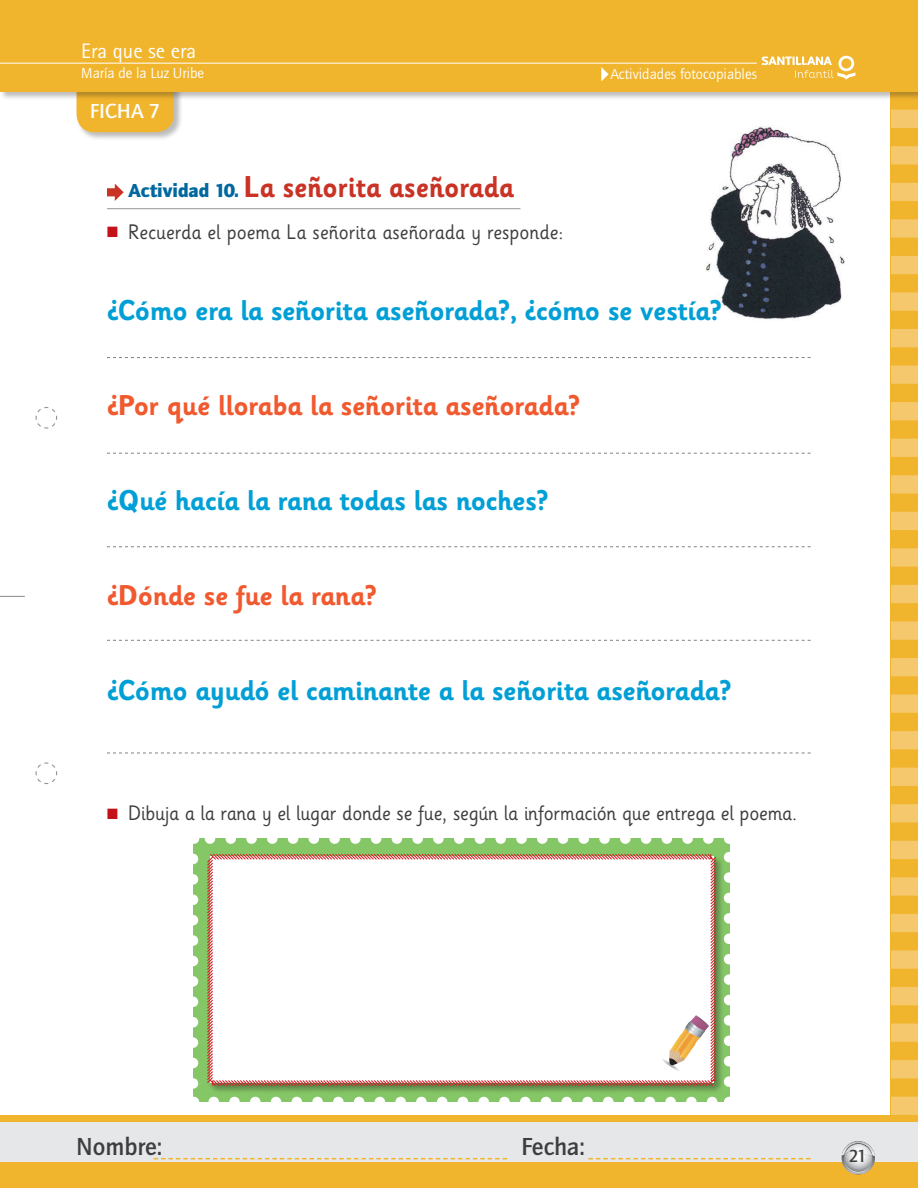
<style>
.page{position:relative;width:918px;height:1188px;background:#fff}
.page>*{position:absolute;margin:0;border:0;box-sizing:border-box;transform-origin:0 0}
.t1{font:700 30px "Sassoon Infant Std";letter-spacing:-.01em;color:#c93325;scale:.9 1}
.t2{font:700 28.5px "Sassoon Infant Std";letter-spacing:-.02em;color:#009fd5;scale:.95 1}
.t3{font:700 28.5px "Sassoon Infant Std";letter-spacing:-.02em;color:#f1592f;scale:.95 1}
.t4{font:500 25.5px "Quay Sans ITC Std";color:#3e3e3f}
.t5{font:21px "Sassoon Infant Std";letter-spacing:-.01em;color:#3e3e3f;scale:.95 1}
.t6{font:21px "Rotis Sans Serif Std";color:#fff}
.t7{font:500 21px "Quay Sans ITC Std";color:#fff}
.t8{font:500 18px "Quay Sans ITC Std";color:#3e3e3f}
.t9{font:15px "Quay Sans ITC Std";color:#fff}
.s1{font-family:"Quay Sans ITC Std";font-weight:900;font-size:19.5px;color:#00689e}
.s2{color:#c4121a}
</style>
<div class="page">
<div style="left:76px;top:62px;width:107px;height:79px;background:#231f20;opacity:.3"></div>
<div style="left:77px;top:63px;width:97px;height:69px;background:#f1b52d;border-radius:18px"></div>
<svg style="left:891px;top:101px;width:27px;height:1014px;background:#f2be4d"></svg>
<div style="left:0;top:0;width:918px;height:101px;background:#231f20;opacity:.3"></div>
<div style="left:0;top:0;width:918px;height:92px;background:#f1b52d"></div>
<svg style="left:761px;top:55px;width:94px;height:24px"></svg>
<hr style="left:0;top:63px;width:757px;height:1px;background:#fff">
<svg style="left:35px;top:407px;width:23px;height:22px"></svg>
<svg style="left:35px;top:762px;width:23px;height:23px"></svg>
<svg style="left:0;top:596px;width:25px;height:1px"></svg>
<div style="left:0;top:1115px;width:918px;height:73px;background:#f1b52d"></div>
<div style="left:0;top:1123px;width:918px;height:39px;background:#e6e7e9"></div>
<svg style="left:154px;top:1158px;width:353px;height:1px"></svg>
<svg style="left:588px;top:1158px;width:223px;height:1px"></svg>
<svg style="left:842px;top:1141px;width:33px;height:34px"></svg>
<svg style="left:842px;top:1141px;width:33px;height:32px"></svg>
<svg style="left:601px;top:67px;width:8px;height:14px"></svg>
<img style="left:705px;top:126px;width:140px;height:194px">
<svg style="left:107px;top:184px;width:17px;height:17px"></svg>
<hr style="left:107px;top:208px;width:413px;height:1px;background:#939598">
<svg style="left:107px;top:357px;width:704px;height:1px"></svg>
<svg style="left:107px;top:453px;width:704px;height:1px"></svg>
<svg style="left:107px;top:546px;width:704px;height:1px"></svg>
<svg style="left:107px;top:640px;width:704px;height:1px"></svg>
<svg style="left:107px;top:753px;width:704px;height:1px"></svg>
<div style="left:193px;top:839px;width:536px;height:263px;background:#85c767"></div>
<svg style="left:214px;top:1097px;width:504px;height:5px"></svg>
<svg style="left:203px;top:838px;width:505px;height:6px"></svg>
<svg style="left:193px;top:859px;width:5px;height:243px"></svg>
<svg style="left:724px;top:839px;width:6px;height:243px"></svg>
<div style="left:207px;top:854px;width:518px;height:241px;background:#231f20;opacity:.4"></div>
<svg style="left:207px;top:854px;width:511px;height:233px;background:#f9f5f3"></svg>
<svg style="left:659px;top:1015px;width:50px;height:58px;background:#eee0d2"></svg>
<p class="t6" style="left:81px;top:38px;width:117px">Era que se era</p>
<p class="t9" style="left:81px;top:64px;width:124px">María de la Luz Uribe</p>
<p class="t7" style="left:90px;top:98px;width:72px">FICHA 7</p>
<p class="t1" style="left:129px;top:168px;width:430px"><span class="s1">Actividad 10.</span> La señorita aseñorada</p>
<p class="t5" style="left:107px;top:219px;width:482px"><span class="s2">■</span> Recuerda el poema La señorita aseñorada y responde:</p>
<p class="t9" style="left:610px;top:65px;width:148px">Actividades fotocopiables</p>
<p class="t2" style="left:107px;top:293px;width:648px">¿Cómo era la señorita aseñorada?, ¿cómo se vestía?</p>
<p class="t3" style="left:107px;top:388px;width:499px">¿Por qué lloraba la señorita aseñorada?</p>
<p class="t2" style="left:107px;top:483px;width:466px">¿Qué hacía la rana todas las noches?</p>
<p class="t3" style="left:107px;top:578px;width:285px">¿Dónde se fue la rana?</p>
<p class="t2" style="left:107px;top:673px;width:658px">¿Cómo ayudó el caminante a la señorita aseñorada?</p>
<p class="t5" style="left:107px;top:801px;width:728px"><span class="s2">■</span> Dibuja a la rana y el lugar donde se fue, según la información que entrega el poema.</p>
<p class="t4" style="left:76px;top:1132px;width:87px">Nombre:</p>
<p class="t4" style="left:521px;top:1132px;width:65px">Fecha:</p>
<p class="t8" style="left:849px;top:1146px;width:20px">21</p>
</div>
